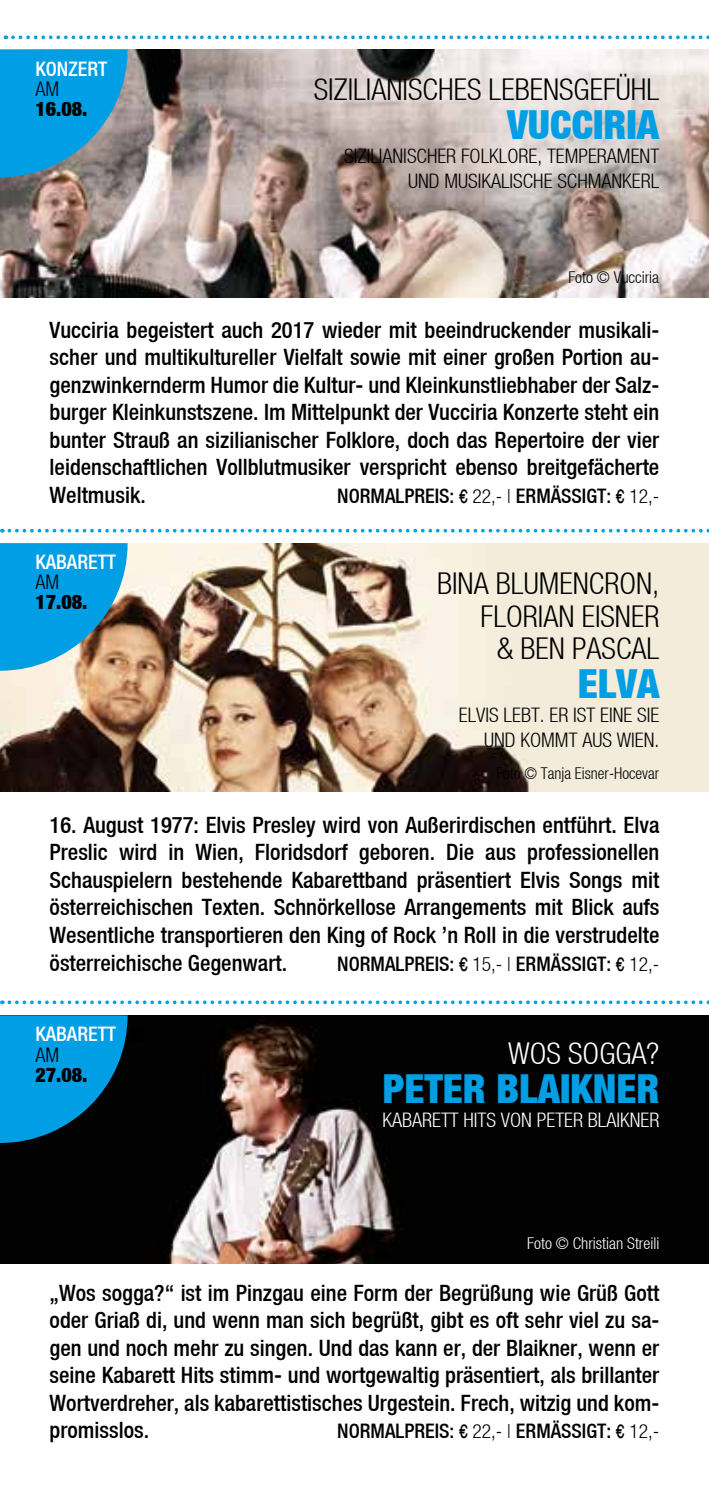
<style>
.page{position:relative;width:709px;height:1489px;background:#fff}
.page>*{position:absolute;margin:0;border:0;box-sizing:border-box;transform-origin:0 0}
.t1{font:40px "Helvetica Neue Black Cond";color:#009ee4}
.t2{font:30px/32.5px "Helvetica Neue Light Cond";color:#000;text-align:right}
.t3{font:30px "Helvetica Neue Light Cond";color:#fff}
.t4{font:22.5px/27.5px "Helvetica Neue Medium Cond";color:#000;text-align:justify}
.t5{font:20px/25px "Helvetica Neue Light Cond";color:#000;text-align:right}
.t6{font:20px "Helvetica Neue Medium Cond";color:#000}
.t7{font:20px "Helvetica Neue Light Cond";color:#fff}
.t8{font:20px "Helvetica Neue Medium Cond";color:#fff}
.t9{font:20px "Helvetica Neue Black Cond";color:#000}
.t10{font:16.25px "Helvetica Neue Light Cond";color:#000}
.t11{font:16.25px "Helvetica Neue Light Cond";color:#fff}
.s1{font-family:"Helvetica";font-stretch:condensed;font-size:19.5px}
.s2{font-family:"Helvetica Neue Light Cond";font-size:19.5px}
</style>
<div class="page">
<img style="left:0;top:543px;width:709px;height:248px">
<img style="left:0;top:1015px;width:709px;height:248px">
<img style="left:0;top:50px;width:709px;height:248px">
<svg style="left:9px;top:529px;width:700px;height:3px"></svg>
<svg style="left:9px;top:1000px;width:700px;height:4px"></svg>
<svg style="left:0;top:543px;width:128px;height:127px;background:#269cce"></svg>
<svg style="left:0;top:50px;width:128px;height:127px;background:#1e98cf"></svg>
<svg style="left:0;top:1015px;width:128px;height:127px;background:#007eb6"></svg>
<svg style="left:13px;top:35px;width:696px;height:4px"></svg>
<p class="t8" style="left:35px;top:60px;width:73px">KONZERT</p>
<p class="t5" style="left:35px;top:76px;width:25px">AM</p>
<p class="t9" style="left:35px;top:97px;width:53px">16.08.</p>
<h2 class="t2" style="left:314px;top:72px;width:347px">SIZILIANISCHES LEBENSGEFÜHL</h2>
<h1 class="t1" style="left:507px;top:101px;width:153px">VUCCIRIA</h1>
<p class="t5" style="left:344px;top:143px;width:316px">SIZILIANISCHER FOLKLORE, TEMPERAMENT<br>UND MUSIKALISCHE SCHMANKERL</p>
<p class="t10" style="left:568px;top:267px;width:92px">Foto © Vucciria</p>
<p class="t4" style="left:50px;top:317px;width:611px">Vucciria begeistert auch 2017 wieder mit beeindruckender musikali&shy;scher und multikultureller Vielfalt sowie mit einer großen Portion au&shy;genzwinkernderm Humor die Kultur- und Kleinkunstliebhaber der Salz&shy;burger Kleinkunstszene. Im Mittelpunkt der Vucciria Konzerte steht ein bunter Strauß an sizilianischer Folklore, doch das Repertoire der vier leidenschaftlichen Vollblutmusiker verspricht ebenso breitgefächerte Weltmusik.</p>
<p class="t6" style="left:337px;top:486px;width:323px">NORMALPREIS: <span class="s1">€</span> <span class="s2">22,- |</span> ERMÄSSIGT: <span class="s1">€</span> <span class="s2">12,-</span></p>
<p class="t8" style="left:35px;top:553px;width:82px">KABARETT</p>
<p class="t5" style="left:35px;top:569px;width:25px">AM</p>
<p class="t9" style="left:35px;top:590px;width:53px">17.08.</p>
<h2 class="t2" style="left:437px;top:566px;width:224px">BINA BLUMENCRON,<br>FLORIAN EISNER<br>&amp; BEN PASCAL</h2>
<h1 class="t1" style="left:577px;top:660px;width:83px">ELVA</h1>
<p class="t5" style="left:459px;top:702px;width:202px">ELVIS LEBT. ER IST EINE SIE<br>UND KOMMT AUS WIEN.</p>
<p class="t10" style="left:496px;top:763px;width:164px">Foto © Tanja Eisner-Hocevar</p>
<p class="t4" style="left:50px;top:812px;width:611px">16. August 1977: Elvis Presley wird von Außerirdischen entführt. Elva Preslic wird in Wien, Floridsdorf geboren. Die aus professionellen Schauspielern bestehende Kabarettband präsentiert Elvis Songs mit österreichischen Texten. Schnörkellose Arrangements mit Blick aufs Wesentliche transportieren den King of Rock ’n Roll in die verstrudelte österreichische Gegenwart.</p>
<p class="t6" style="left:337px;top:954px;width:323px">NORMALPREIS: <span class="s1">€</span> <span class="s2">15,- |</span> ERMÄSSIGT: <span class="s1">€</span> <span class="s2">12,-</span></p>
<p class="t8" style="left:35px;top:1025px;width:82px">KABARETT</p>
<p class="t5" style="left:35px;top:1041px;width:25px">AM</p>
<p class="t9" style="left:35px;top:1062px;width:53px">27.08.</p>
<h2 class="t3" style="left:508px;top:1035px;width:153px">WOS SOGGA?</h2>
<h1 class="t1" style="left:383px;top:1065px;width:278px">PETER BLAIKNER</h1>
<p class="t7" style="left:382px;top:1107px;width:278px">KABARETT HITS VON PETER BLAIKNER</p>
<p class="t11" style="left:527px;top:1234px;width:134px">Foto © Christian Streili</p>
<p class="t4" style="left:50px;top:1279px;width:611px">„Wos sogga?“ ist im Pinzgau eine Form der Begrüßung wie Grüß Gott oder Griaß di, und wenn man sich begrüßt, gibt es oft sehr viel zu sa&shy;gen und noch mehr zu singen. Und das kann er, der Blaikner, wenn er seine Kabarett Hits stimm- und wortgewaltig präsentiert, als brillanter Wortverdreher, als kabarettistisches Urgestein. Frech, witzig und kom&shy;promisslos.</p>
<p class="t6" style="left:337px;top:1421px;width:323px">NORMALPREIS: <span class="s1">€</span> <span class="s2">22,- |</span> ERMÄSSIGT: <span class="s1">€</span> <span class="s2">12,-</span></p>
</div>
